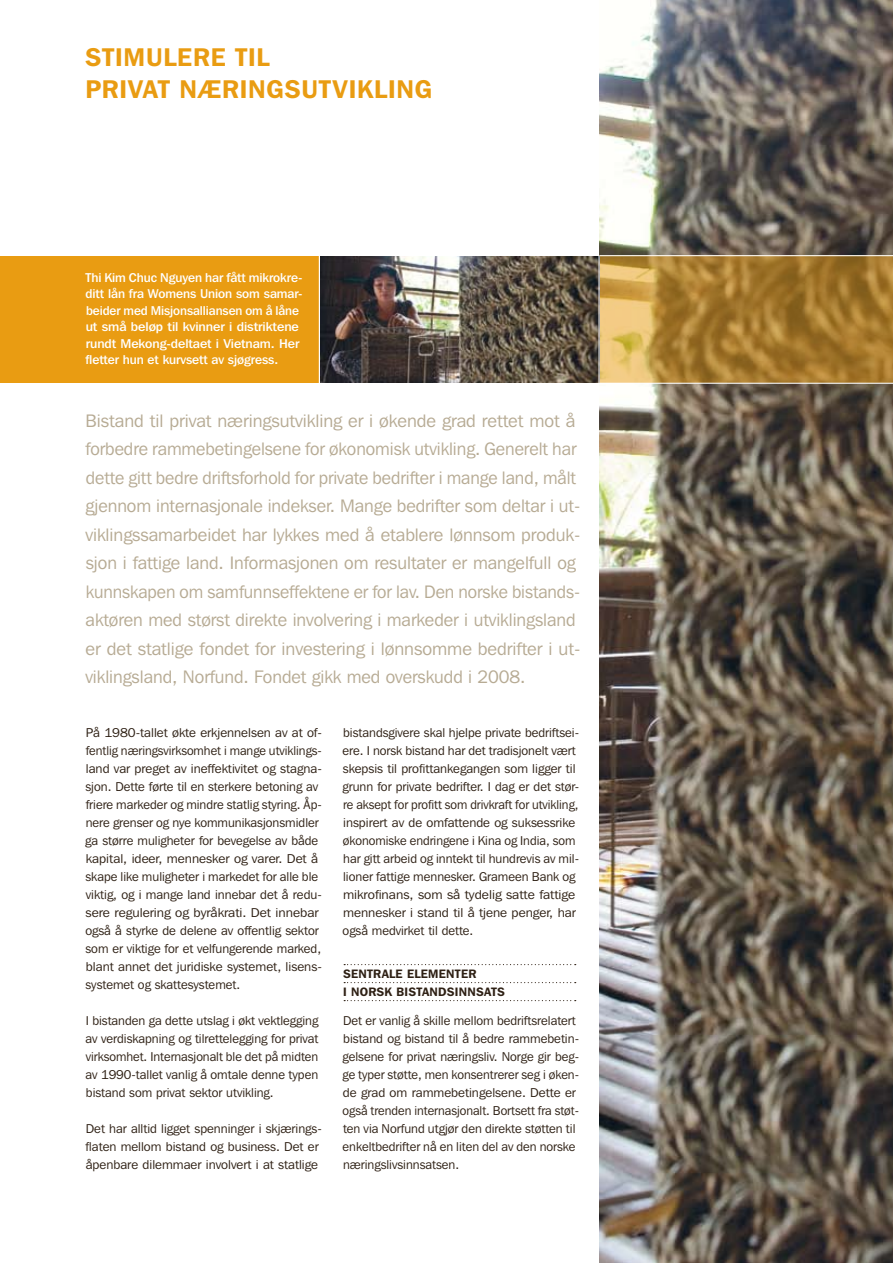
<style>
.page{position:relative;width:893px;height:1263px;background:#fff}
.page>*{position:absolute;margin:0;border:0;box-sizing:border-box;transform-origin:0 0}
.t1{font:600 25.5px/31.5px "Franklin Gothic IT Cby BT";letter-spacing:.03em;color:#e99c12}
.t2{font:18px/28.5px "Franklin Gothic IT Cby BT";color:#b7ab94}
.t3{font:12.75px/18px "Franklin Gothic IT Cby BT";color:#2e2014}
.t4{font:500 12.75px/16.5px "Franklin Gothic IT Cby BT";letter-spacing:-.005em;color:#fff}
.t5{font:600 12.15px "Franklin Gothic IT Cby BT";letter-spacing:.02em;color:#2e2014}
</style>
<div class="page">
<img style="left:600px;top:0;width:293px;height:1263px">
<svg style="left:600px;top:256px;width:293px;height:127px;background:#af8439"></svg>
<img style="left:320px;top:256px;width:278px;height:127px">
<div style="left:0;top:256px;width:319px;height:127px;background:#e99c12"></div>
<hr style="left:600px;top:255px;width:293px;height:1px;background:#fff">
<hr style="left:600px;top:383px;width:293px;height:1px;background:#fff">
<svg style="left:344px;top:964px;width:232px;height:1px"></svg>
<svg style="left:344px;top:982px;width:232px;height:1px"></svg>
<svg style="left:344px;top:1000px;width:232px;height:1px"></svg>
<h1 class="t1" style="left:85px;top:41px;width:78px">STIMULERE</h1>
<h1 class="t1" style="left:85px;top:41px;width:216px;text-indent:150px">TIL<br>PRIVAT NÆRINGSUT</h1>
<h1 class="t1" style="left:333px;top:72px;width:101px">VIKLING</h1>
<p class="t4" style="left:85px;top:269px;width:219px">Thi Kim Chuc Nguyen har fått mikrokre&shy;ditt lån fra Womens Union som samar&shy;beider med Misjonsalliansen om å låne ut små beløp til kvinner i distriktene rundt Mekong-deltaet i Vietnam. Her fletter hun et kurvsett av sjøgress.</p>
<p class="t2" style="left:85px;top:406px;width:496px">Bistand til privat næringsutvikling er i økende grad rettet mot å forbedre rammebetingelsene for økonomisk utvikling. Generelt har dette gitt bedre driftsforhold for private bedrifter i mange land, målt gjennom internasjonale indekser. Mange bedrifter som deltar i ut&shy;viklingssamarbeidet har lykkes med å etablere lønnsom produk&shy;sjon i fattige land. Informasjonen om resultater er mangelfull og kunnskapen om samfunnseffektene er for lav. Den norske bistands&shy;aktøren med størst direkte involvering i markeder i utviklingsland er det statlige fondet for investering i lønnsomme bedrifter i ut&shy;viklingsland, Norfund. Fondet gikk med overskudd i 2008.</p>
<p class="t3" style="left:85px;top:724px;width:238px">På 1980-tallet økte erkjennelsen av at of&shy;fentlig nærings-virksomhet i mange utviklings&shy;land var preget av ineffektivitet og stagna&shy;sjon. Dette førte til en sterkere betoning av friere markeder og mindre statlig styring. Åp&shy;nere grenser og nye kommunikasjonsmidler ga større muligheter for bevegelse av både kapital, ideer, mennesker og varer. Det å skape like muligheter i markedet for alle ble viktig, og i mange land innebar det å redu&shy;sere regulering og byråkrati. Det innebar også å styrke de delene av offentlig sektor som er viktige for et velfungerende marked, blant annet det juridiske systemet, lisens&shy;systemet og skattesystemet.</p>
<p class="t3" style="left:86px;top:1012px;width:234px;text-align:justify">I bistanden ga dette utslag i økt vektlegging av verdiskapning og tilrettelegging for privat virksomhet. Internasjonalt ble det på midten av 1990-tallet vanlig å omtale denne typen bistand som privat sektor utvikling.</p>
<p class="t3" style="left:86px;top:1120px;width:238px">Det har alltid ligget spenninger i skjærings&shy;flaten mellom bistand og business. Det er åpenbare dilemmaer involvert i at statlige</p>
<p class="t3" style="left:343px;top:724px;width:238px">bistandsgivere skal hjelpe private bedriftsei&shy;ere. I norsk bistand har det tradisjonelt vært skepsis til profittankegangen som ligger til grunn for private bedrifter. I dag er det stør&shy;re aksept for profitt som drivkraft for utvikling, inspirert av de omfattende og suksessrike økonomiske endringene i Kina og India, som har gitt arbeid og inntekt til hundrevis av mil&shy;lioner fattige mennesker. Grameen Bank og mikrofinans, som så tydelig satte fattige mennesker i stand til å tjene penger, har også medvirket til dette.</p>
<p class="t5" style="left:343px;top:966px;width:17px">SENTRALE</p>
<p class="t5" style="left:407px;top:966px;width:41px">ELEMENTER</p>
<p class="t5" style="left:343px;top:984px;width:17px">I NORS</p>
<p class="t5" style="left:385px;top:984px;width:32px">K BISTAN</p>
<p class="t5" style="left:438px;top:984px;width:29px">DSINNSATS</p>
<p class="t3" style="left:343px;top:1012px;width:238px">Det er vanlig å skille mellom bedriftsrelatert bistand og bistand til å bedre rammebetin&shy;gelsene for privat næringsliv. Norge gir beg&shy;ge typer støtte, men konsentrerer seg i øken&shy;de grad om rammebetingelsene. Dette er også trenden internasjonalt. Bortsett fra støt&shy;ten via Norfund utgjør den direkte støtten til enkeltbedrifter nå en liten del av den norske næringslivsinnsatsen.</p>
</div>
